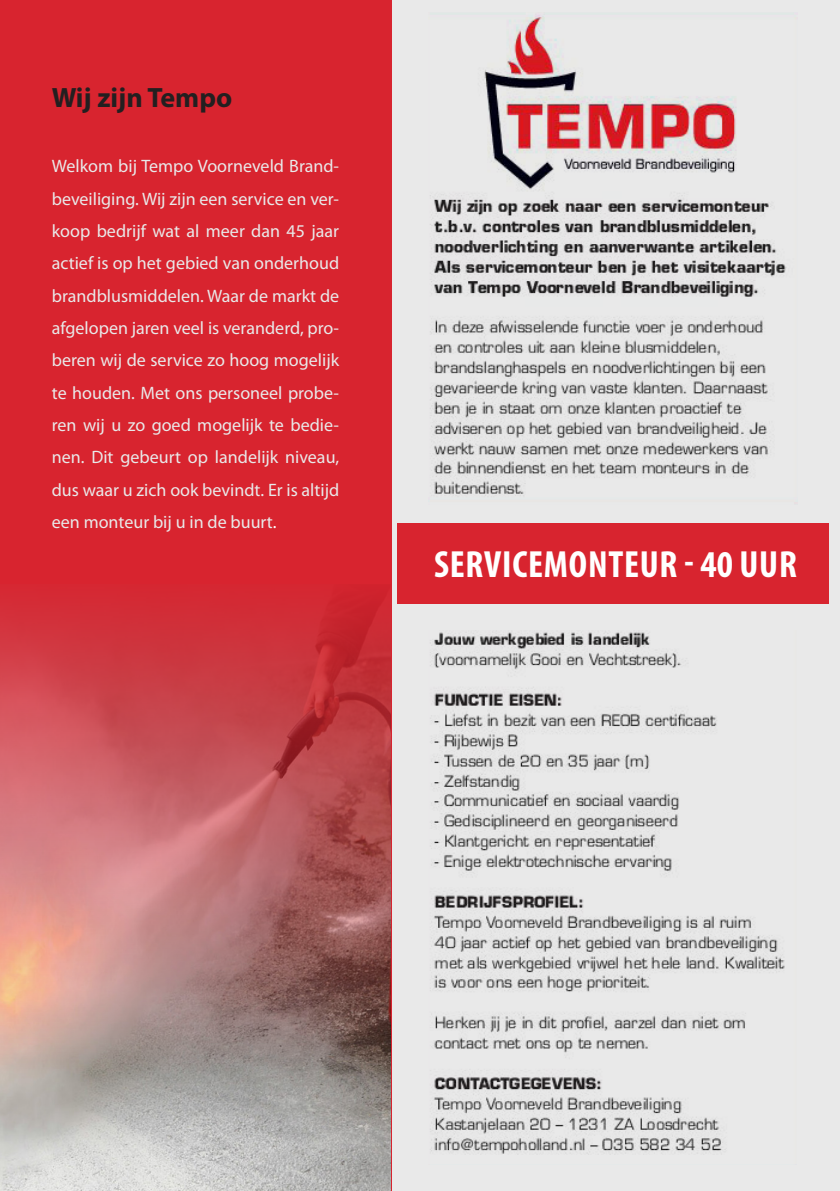
<style>
.page{position:relative;width:840px;height:1191px;background:#fff}
.page>*{position:absolute;margin:0;border:0;box-sizing:border-box;transform-origin:0 0}
.t1{font:700 condensed 38px "Myriad Pro";letter-spacing:.02em;color:#fff}
.t2{font:700 28px "Myriad Pro";color:#231f20}
.t3{font:18px/32.4px "Myriad Pro";color:#e9e9e9;text-align:justify}
.s1{color:#fff}
</style>
<div class="page">
<div style="left:0;top:0;width:839px;height:1191px;background:#e9e9e9"></div>
<div style="left:0;top:0;width:391px;height:1191px;background:#d8242f"></div>
<img style="left:430px;top:14px;width:357px;height:482px">
<img style="left:430px;top:631px;width:355px;height:524px">
<div style="left:397px;top:523px;width:431px;height:80px;background:#d8242f"></div>
<img style="left:0;top:593px;width:390px;height:598px">
<p class="t2" style="left:52px;top:80px;width:182px">Wij zijn Tempo</p>
<p class="t3" style="left:52px;top:150px;width:289px">Welkom bij Tempo Voorneveld Brand&shy;beveiliging. Wij zijn een service en ver&shy;koop bedrijf wat al meer dan 45 jaar actief is op het gebied van onderhoud brandblusmiddelen. Waar de markt de afgelopen jaren veel is veranderd, pro&shy;beren wij de service zo hoog mogelijk te houden. Met ons personeel probe&shy;ren wij u zo goed mogelijk te bedie&shy;nen. Dit gebeurt op landelijk niveau, dus waar u zich ook bevindt. Er is altijd een monteur bij u in de buurt<span class="s1">.</span></p>
<p class="t1" style="left:434px;top:541px;width:364px">SERVICEMONTEUR - 40 UUR</p>
</div>
